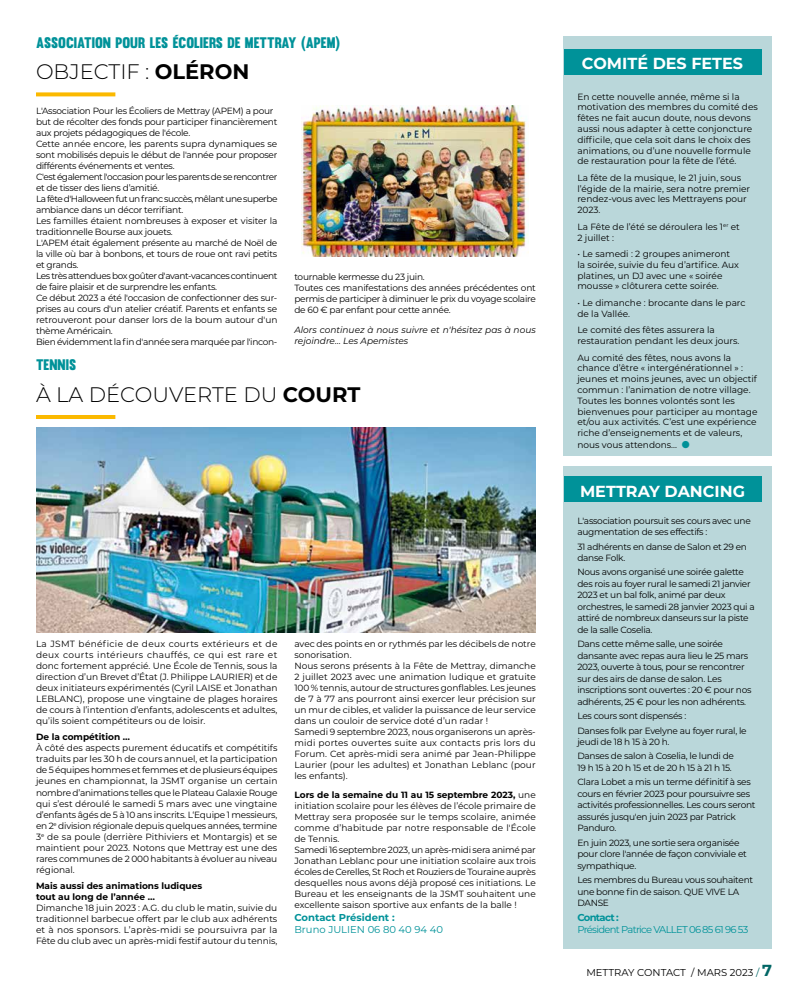
<style>
.page{position:relative;width:808px;height:993px;background:#fff}
.page>*{position:absolute;margin:0;border:0;box-sizing:border-box;transform-origin:0 0}
.t1{font:300 21px "Montserrat";color:#000}
.t2{font:700 16px "Montserrat";color:#fff}
.t3{font:15px "Muro";color:#009299}
.t4{font:10px "Montserrat";letter-spacing:-.07em;color:#009299}
.t5{font:10px "Montserrat";color:#000}
.t6{font:10px "Montserrat";color:#009299}
.t7{font:700 10px "Montserrat";color:#009299}
.t8{font:700 10px "Montserrat";letter-spacing:-.07em;color:#009299}
.t9{font:9px/11px "Montserrat";letter-spacing:-.015em;color:#000}
.t10{font:italic 9px/11.5px "Montserrat";color:#000}
.t11{font:700 9px/11px "Montserrat";color:#000}
.s1{font-weight:700}
.s2{color:#009197}
.s3{color:#006665}
.s4{font-weight:700;font-size:16px;color:#006665}
</style>
<div class="page">
<svg style="left:36px;top:92px;width:79px;height:4px"></svg>
<hr style="left:36px;top:415px;width:79px;height:4px;background:#fbb900">
<div style="left:564px;top:36px;width:208px;height:420px;background:#bad7da"></div>
<div style="left:564px;top:466px;width:208px;height:481px;background:#bad7da"></div>
<div style="left:564px;top:49px;width:197px;height:25px;background:#009299"></div>
<div style="left:564px;top:476px;width:197px;height:25px;background:#009299"></div>
<img style="left:302px;top:105px;width:227px;height:152px">
<img style="left:36px;top:427px;width:500px;height:205px">
<h3 class="t3" style="left:36px;top:33px;width:306px">ASSOCIATION POUR LES ÉCOLIERS DE METTRAY (APEM)</h3>
<h1 class="t1" style="left:36px;top:58px;width:215px">OBJECTIF : <span class="s1">OLÉRON</span></h1>
<p class="t9" style="left:36px;top:105px;width:243px">L'Association Pour les Écoliers de Mettray (APEM) a pour but de récolter des fonds pour participer financièrement aux projets pédagogiques de l'école.<br>Cette année encore, les parents supra dynamiques se sont mobilisés depuis le début de l'année pour proposer différents événements et ventes.<br>C'est également l'occasion pour les parents de se rencontrer et de tisser des liens d’amitié.<br>La fête d'Halloween fut un franc succès, mêlant une superbe ambiance dans un décor terrifiant.<br>Les familles étaient nombreuses à exposer et visiter la traditionnelle Bourse aux jouets.<br>L'APEM était également présente au marché de Noël de la ville où bar à bonbons, et tours de roue ont ravi petits et grands.<br>Les très attendues box goûter d'avant-vacances continuent de faire plaisir et de surprendre les enfants.<br>Ce début 2023 a été l'occasion de confectionner des sur&shy;prises au cours d'un atelier créatif. Parents et enfants se retrouveront pour danser lors de la boum autour d'un thème Américain.<br>Bien évidemment la fin d'année sera marquée par l'incon-</p>
<h3 class="t3" style="left:36px;top:356px;width:42px">TENNIS</h3>
<p class="t9" style="left:294px;top:270px;width:243px">tournable kermesse du 23 juin.<br>Toutes ces manifestations des années précédentes ont permis de participer à diminuer le prix du voyage scolaire de 60 € par enfant pour cette année.</p>
<p class="t10" style="left:294px;top:323px;width:243px">Alors continuez à nous suivre et n'hésitez pas à nous rejoindre… Les Apemistes</p>
<h1 class="t1" style="left:36px;top:380px;width:326px">À LA DÉCOUVERTE DU <span class="s1">COURT</span></h1>
<p class="t9" style="left:36px;top:637px;width:243px;text-align:justify">La JSMT bénéficie de deux courts extérieurs et de deux courts intérieurs chauffés, ce qui est rare et donc fortement apprécié. Une École de Tennis, sous la direction d’un Brevet d’État (J. Philippe LAURIER) et de deux initiateurs expérimentés (Cyril LAISE et Jonathan LEBLANC), propose une vingtaine de plages horaires de cours à l’intention d’enfants, adolescents et adultes, qu’ils soient compétiteurs ou de loisir.</p>
<p class="t11" style="left:36px;top:731px;width:96px">De la compétition …</p>
<p class="t9" style="left:36px;top:742px;width:243px;text-align:justify">À côté des aspects purement éducatifs et compétitifs traduits par les 30 h de cours annuel, et la participation de 5 équipes hommes et femmes et de plusieurs équipes jeunes en championnat, la JSMT organise un certain nombre d’animations telles que le Plateau Galaxie Rouge qui s’est déroulé le samedi 5 mars avec une vingtaine d’enfants âgés de 5 à 10 ans inscrits. L‘Equipe 1 messieurs, en 2<sup>e</sup> division régionale depuis quelques années, termine 3<sup>e</sup> de sa poule (derrière Pithiviers et Montargis) et se maintient pour 2023. Notons que Mettray est une des rares communes de 2 000 habitants à évoluer au niveau régional.</p>
<p class="t11" style="left:36px;top:879px;width:168px">Mais aussi des animations ludiques tout au long de l’année …</p>
<p class="t9" style="left:36px;top:902px;width:243px;text-align:justify">Dimanche 18 juin 2023 : A.G. du club le matin, suivie du traditionnel barbecue offert par le club aux adhérents et à nos sponsors. L’après-midi se poursuivra par la Fête du club avec un après-midi festif autour du tennis,</p>
<p class="t9" style="left:294px;top:637px;width:243px">avec des points en or rythmés par les décibels de notre sonorisation.<br>Nous serons présents à la Fête de Mettray, dimanche 2 juillet 2023 avec une animation ludique et gratuite 100 % tennis, autour de structures gonflables. Les jeunes de 7 à 77 ans pourront ainsi exercer leur précision sur un mur de cibles, et valider la puissance de leur service dans un couloir de service doté d’un radar !<br>Samedi 9 septembre 2023, nous organiserons un après&shy;midi portes ouvertes suite aux contacts pris lors du Forum. Cet après-midi sera animé par Jean-Philippe Laurier (pour les adultes) et Jonathan Leblanc (pour les enfants).</p>
<p class="t9" style="left:294px;top:789px;width:243px"><span class="s1">Lors de la semaine du 11 au 15 septembre 2023,</span> une initiation scolaire pour les élèves de l’école primaire de Mettray sera proposée sur le temps scolaire, animée comme d’habitude par notre responsable de l'École de Tennis.<br>Samedi 16 septembre 2023, un après-midi sera animé par Jonathan Leblanc pour une initiation scolaire aux trois écoles de Cerelles, St Roch et Rouziers de Touraine auprès desquelles nous avons déjà proposé ces initiations. Le Bureau et les enseignants de la JSMT souhaitent une excellente saison sportive aux enfants de la balle !</p>
<p class="t7" style="left:294px;top:909px;width:102px">Contact Président :</p>
<p class="t6" style="left:294px;top:921px;width:150px">Bruno JULIEN 06 80 40 94 40</p>
<h2 class="t2" style="left:582px;top:52px;width:163px">COMITÉ DES FETES</h2>
<p class="t9" style="left:577px;top:91px;width:182px">En cette nouvelle année, même si la motivation des membres du comité des fêtes ne fait aucun doute, nous devons aussi nous adapter à cette conjoncture difficile, que cela soit dans le choix des animations, ou d’une nouvelle formule de restauration pour la fête de l’été.</p>
<p class="t9" style="left:577px;top:172px;width:174px">La fête de la musique, le 21 juin, sous l’égide de la mairie, sera notre premier rendez-vous avec les Mettrayens pour<br>2023.</p>
<p class="t9" style="left:577px;top:221px;width:164px">La Fête de l’été se déroulera les 1<sup>er</sup> et<br>2 juillet :</p>
<p class="t9" style="left:577px;top:248px;width:163px">• Le samedi : 2 groupes animeront la soirée, suivie du feu d’artifice. Aux platines, un DJ avec une « soirée mousse » clôturera cette soirée.</p>
<p class="t9" style="left:577px;top:297px;width:170px">• Le dimanche : brocante dans le parc de la Vallée.</p>
<p class="t9" style="left:577px;top:324px;width:163px">Le comité des fêtes assurera la restauration pendant les deux jours.</p>
<p class="t9" style="left:577px;top:351px;width:182px">Au comité des fêtes, nous avons la chance d’être « intergénérationnel » : jeunes et moins jeunes, avec un objectif commun : l’animation de notre village.<br>Toutes les bonnes volontés sont les bienvenues pour participer au montage et/ou aux activités. C’est une expérience riche d’enseignements et de valeurs,</p>
<p class="t9" style="left:577px;top:439px;width:114px">nous vous attendons... <span class="s2">●</span></p>
<h2 class="t2" style="left:580px;top:479px;width:167px">METTRAY DANCING</h2>
<p class="t9" style="left:577px;top:514px;width:175px;line-height:11.5px">L'association poursuit ses cours avec une augmentation de ses effectifs :</p>
<p class="t9" style="left:577px;top:540px;width:171px;line-height:11.5px">31 adhérents en danse de Salon et 29 en danse Folk.</p>
<p class="t9" style="left:577px;top:566px;width:179px;line-height:11.5px">Nous avons organisé une soirée galette des rois au foyer rural le samedi 21 janvier 2023 et un bal folk, animé par deux orchestres, le samedi 28 janvier 2023 qui a attiré de nombreux danseurs sur la piste de la salle Coselia.</p>
<p class="t9" style="left:577px;top:637px;width:176px;line-height:11.5px">Dans cette même salle, une soirée dansante avec repas aura lieu le 25 mars 2023, ouverte à tous, pour se rencontrer sur des airs de danse de salon. Les inscriptions sont ouvertes : 20 € pour nos adhérents, 25 € pour les non adhérents.</p>
<p class="t9" style="left:577px;top:708px;width:171px;line-height:14.3px">Les cours sont dispensés :<br>Danses folk par Evelyne au foyer rural, le</p>
<p class="t9" style="left:577px;top:734px;width:158px;line-height:14.3px">jeudi de 18 h 15 à 20 h.<br>Danses de salon à Coselia, le lundi de</p>
<p class="t9" style="left:577px;top:760px;width:175px;line-height:14.3px">19 h 15 à 20 h 15 et de 20 h 15 à 21 h 15.<br>Clara Lobet a mis un terme définitif à ses</p>
<p class="t9" style="left:577px;top:787px;width:180px;line-height:11.5px">cours en février 2023 pour poursuivre ses activités professionnelles. Les cours seront assurés jusqu'en juin 2023 par Patrick Panduro.</p>
<p class="t9" style="left:577px;top:836px;width:171px;line-height:11.5px">En juin 2023, une sortie sera organisée pour clore l'année de façon conviviale et sympathique.</p>
<p class="t9" style="left:577px;top:873px;width:177px;line-height:11.5px">Les membres du Bureau vous souhaitent une bonne fin de saison. QUE VIVE LA<br>DANSE</p>
<p class="t8" style="left:577px;top:909px;width:43px">Contact :</p>
<p class="t4" style="left:577px;top:922px;width:172px">Président Patrice VALLET 06 85 61 96 53</p>
<p class="t5" style="left:586px;top:965px;width:187px">METTRAY CONTACT / MARS 2023 <span class="s3">/</span> <span class="s4">7</span></p>
</div>
